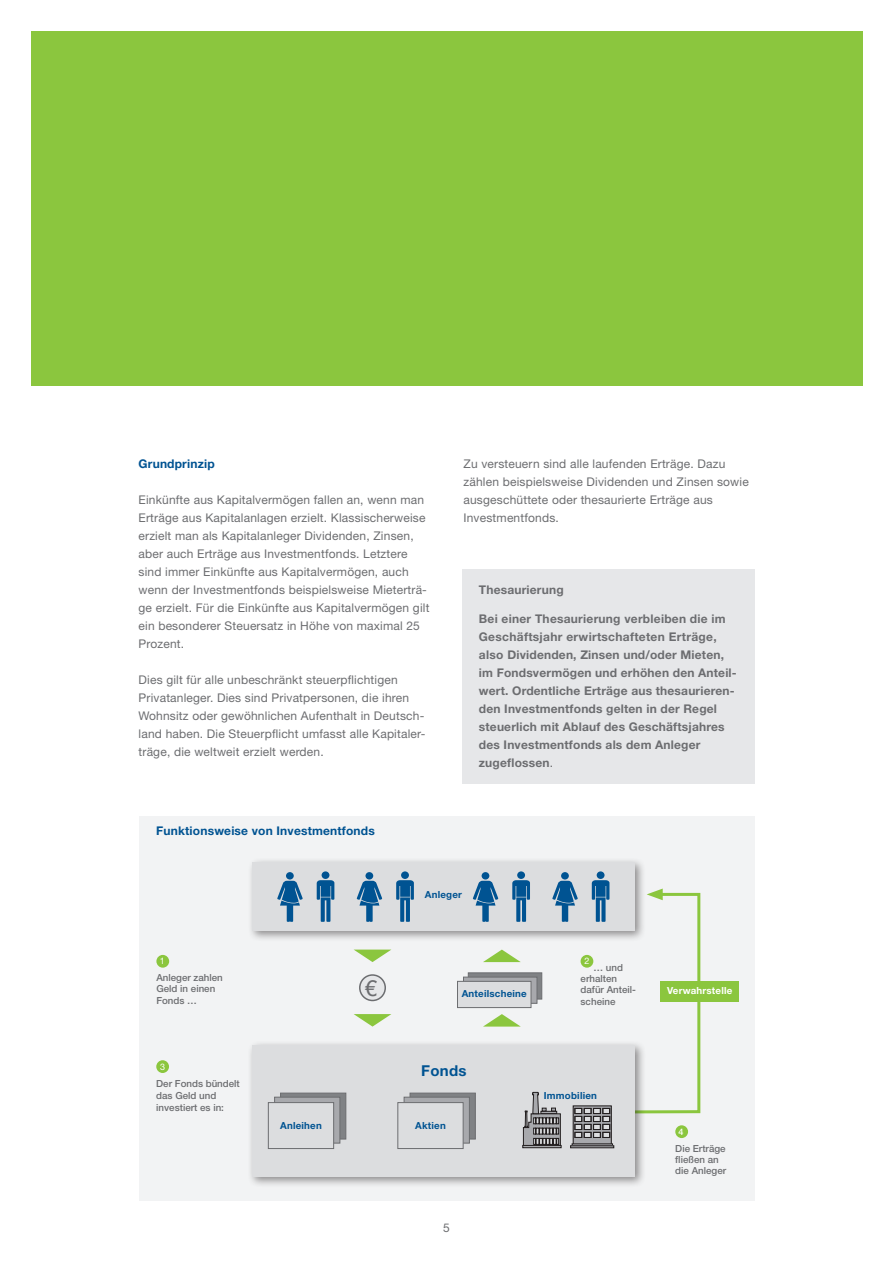
<style>
.page{position:relative;width:893px;height:1263px;background:#fff}
.page>*{position:absolute;margin:0;border:0;box-sizing:border-box;transform-origin:0 0}
.t1{font:21.9px "Helvetica Neue LT Std";color:#6c6d70}
.t2{font:700 15px "Helvetica Neue LT Std";letter-spacing:.02em;color:#005392}
.t3{font:12px/18px "Helvetica Neue LT Std";letter-spacing:.015em;color:#6c6d70}
.t4{font:700 12px/18px "Helvetica Neue LT Std";letter-spacing:.015em;color:#6c6d70}
.t5{font:700 12px "Helvetica Neue LT Std";letter-spacing:.015em;color:#005392}
.t6{font:500 9.75px/11.2px "Helvetica Neue LT Std";color:#6c6d70}
.t7{font:700 9.75px "Helvetica Neue LT Std";letter-spacing:.02em;color:#005392}
.t8{font:700 9.75px "Helvetica Neue LT Std";letter-spacing:.02em;color:#fff}
.t9{font:9px "Helvetica Neue LT Std";color:#fff}
.t10{font:500 9px "Helvetica Neue LT Std";color:#fff}
.s1{font-weight:400}
</style>
<div class="page">
<div style="left:31px;top:31px;width:831px;height:354px;background:#8bc63e"></div>
<div style="left:462px;top:569px;width:292px;height:214px;background:#e6e7e9"></div>
<div style="left:139px;top:816px;width:615px;height:385px;background:#f2f3f4"></div>
<div style="left:247px;top:857px;width:400px;height:85px;background:#231f20;opacity:.5"></div>
<div style="left:253px;top:862px;width:382px;height:69px;background:#dcdddf"></div>
<div style="left:156px;top:955px;width:13px;height:13px;background:#8bc63e;border-radius:50%"></div>
<div style="left:156px;top:1060px;width:13px;height:13px;background:#8bc63e;border-radius:50%"></div>
<div style="left:247px;top:1040px;width:399px;height:148px;background:#231f20;opacity:.5"></div>
<div style="left:253px;top:1045px;width:382px;height:132px;background:#dcdddf"></div>
<div style="left:523px;top:1145px;width:38px;height:3px;border:1px solid #231f20"></div>
<div style="left:268px;top:1102px;width:66px;height:47px;background:#dcdddf;border:1px solid #6c6d70"></div>
<div style="left:570px;top:1145px;width:44px;height:3px;border:1px solid #231f20"></div>
<svg style="left:277px;top:871px;width:425px;height:276px"></svg>
<div style="left:410px;top:1093px;width:65px;height:46px;background:#808285"></div>
<div style="left:404px;top:1097px;width:66px;height:46px;background:#a8a9ad;border:1px solid #6c6d70"></div>
<div style="left:398px;top:1102px;width:65px;height:47px;background:#dcdddf;border:1px solid #6c6d70"></div>
<div style="left:660px;top:982px;width:79px;height:20px;background:#8bc63e"></div>
<p class="t5" style="left:139px;top:456px;width:78px">Grundprinzip</p>
<p class="t3" style="left:139px;top:491px;width:292px">Einkünfte aus Kapitalvermögen fallen an, wenn man Erträge aus Kapitalanlagen erzielt. Klassischerweise erzielt man als Kapitalanleger Dividenden, Zinsen, aber auch Erträge aus Investmentfonds. Letztere sind immer Einkünfte aus Kapitalvermögen, auch wenn der Investmentfonds beispielsweise Mieterträ&shy;ge erzielt. Für die Einkünfte aus Kapitalvermögen gilt ein besonderer Steuersatz in Höhe von maximal 25<br>Prozent.</p>
<p class="t3" style="left:139px;top:671px;width:288px">Dies gilt für alle unbeschränkt steuerpflichtigen Privatanleger. Dies sind Privatpersonen, die ihren Wohnsitz oder gewöhnlichen Aufenthalt in Deutsch&shy;land haben. Die Steuerpflicht umfasst alle Kapitaler&shy;träge, die weltweit erzielt werden.</p>
<p class="t5" style="left:156px;top:823px;width:220px">Funktionsweise von Investmentfonds</p>
<p class="t3" style="left:463px;top:455px;width:287px">Zu versteuern sind alle laufenden Erträge. Dazu zählen beispielsweise Dividenden und Zinsen sowie ausgeschüttete oder thesaurierte Erträge aus Investmentfonds.</p>
<p class="t4" style="left:479px;top:580px;width:86px">Thesaurierung</p>
<p class="t4" style="left:479px;top:609px;width:259px">Bei einer Thesaurierung verbleiben die im Geschäftsjahr erwirtschafteten Erträge, also Dividenden, Zinsen und/oder Mieten, im Fondsvermögen und erhöhen den Anteil&shy;wert. Ordentliche Erträge aus thesaurieren&shy;den Investmentfonds gelten in der Regel steuerlich mit Ablauf des Geschäftsjahres des Investmentfonds als dem Anleger zugeflossen<span class="s1">.</span></p>
<p class="t9" style="left:160px;top:956px;width:7px">1</p>
<p class="t6" style="left:156px;top:972px;width:68px">Anleger zahlen<br>Geld in einen<br>Fonds …</p>
<p class="t9" style="left:160px;top:1061px;width:7px">3</p>
<p class="t6" style="left:156px;top:1077px;width:85px;line-height:12px">Der Fonds bündelt das Geld und investiert es in:</p>
<h1 class="t1" style="left:365px;top:975px;width:14px">€</h1>
<p class="t7" style="left:425px;top:889px;width:39px">Anleger</p>
<p class="t7" style="left:462px;top:987px;width:66px">Anteilscheine</p>
<p class="t9" style="left:584px;top:955px;width:7px">2</p>
<p class="t6" style="left:581px;top:962px;width:57px;text-indent:13px">… und erhalten dafür Anteil&shy;scheine</p>
<p class="t2" style="left:421px;top:1061px;width:47px">Fonds</p>
<p class="t7" style="left:280px;top:1119px;width:43px">Anleihen</p>
<p class="t7" style="left:415px;top:1119px;width:32px">Aktien</p>
<p class="t7" style="left:544px;top:1089px;width:55px">Immobilien</p>
<p class="t3" style="left:443px;top:1219px;width:8px">5</p>
<p class="t8" style="left:667px;top:985px;width:67px">Verwahrstelle</p>
<p class="t10" style="left:678px;top:1126px;width:7px">4</p>
<p class="t6" style="left:675px;top:1142px;width:52px">Die Erträge fließen an die Anleger</p>
</div>
